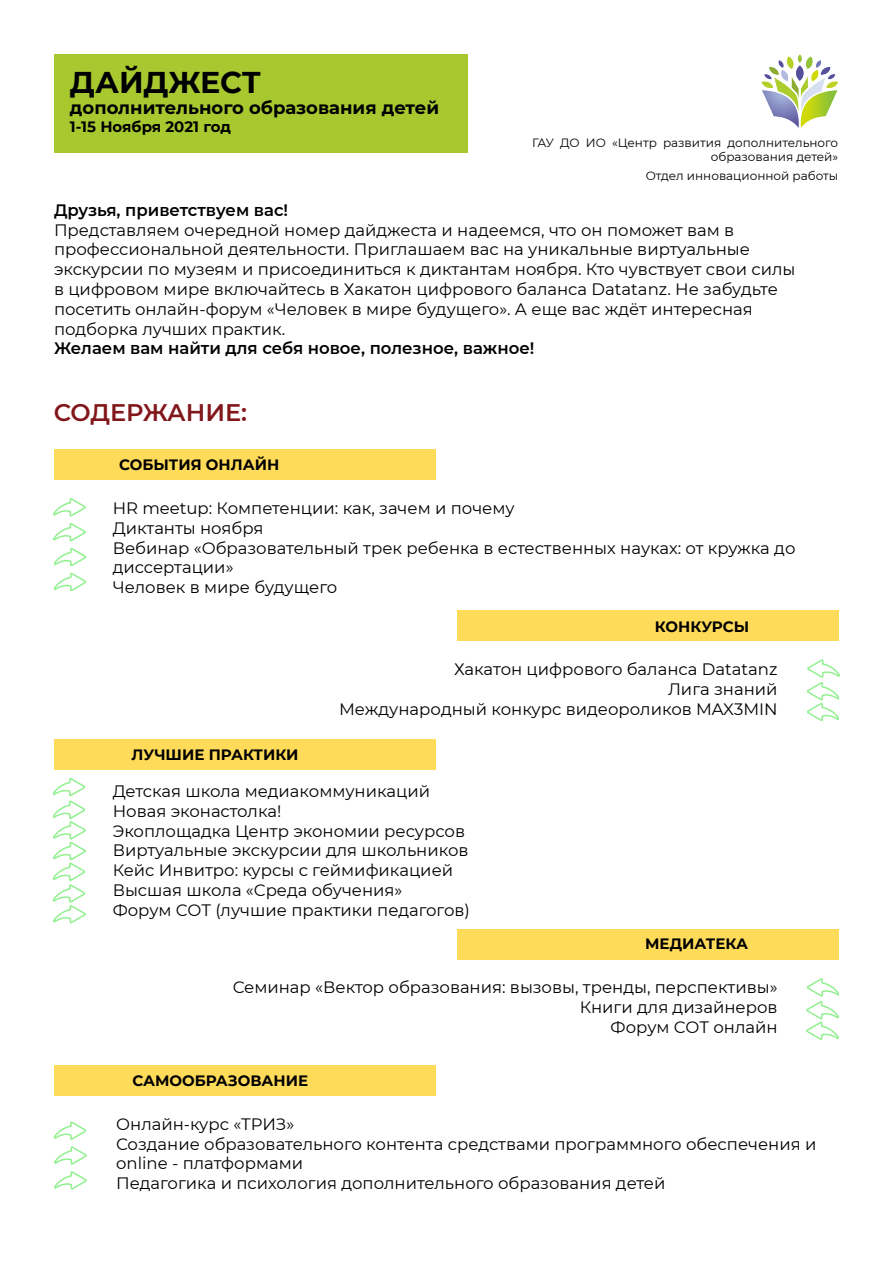
<style>
.page{position:relative;width:893px;height:1263px;background:#fff}
.page>*{position:absolute;margin:0;border:0;box-sizing:border-box;transform-origin:0 0}
.t1{font:700 30px "Montserrat";color:#000}
.t2{font:600 24px "Montserrat";color:#82171b}
.t3{font:700 18px "Montserrat";color:#000}
.t4{font:16.5px/19.8px "Montserrat";color:#000}
.t5{font:600 16.5px "Montserrat";color:#000}
.t6{font:700 15px "Montserrat";color:#000}
.t7{font:12px/13.5px "Montserrat";color:#000;text-align:right}
</style>
<div class="page">
<div style="left:54px;top:54px;width:413px;height:98px;background:#a8c830"></div>
<img style="left:761px;top:54px;width:77px;height:74px">
<div style="left:54px;top:449px;width:382px;height:31px;background:#ffdb5a"></div>
<div style="left:457px;top:610px;width:382px;height:30px;background:#ffdb5a"></div>
<div style="left:457px;top:929px;width:382px;height:31px;background:#ffdb5a"></div>
<div style="left:54px;top:739px;width:382px;height:31px;background:#ffdb5a"></div>
<div style="left:54px;top:1064px;width:382px;height:31px;background:#ffdb5a"></div>
<svg style="left:54px;top:498px;width:31px;height:18px"></svg>
<svg style="left:54px;top:523px;width:31px;height:18px"></svg>
<svg style="left:54px;top:1121px;width:32px;height:19px"></svg>
<svg style="left:54px;top:548px;width:32px;height:18px"></svg>
<svg style="left:55px;top:1146px;width:31px;height:18px"></svg>
<svg style="left:54px;top:573px;width:32px;height:18px"></svg>
<svg style="left:55px;top:1171px;width:31px;height:18px"></svg>
<svg style="left:807px;top:978px;width:32px;height:62px"></svg>
<svg style="left:807px;top:659px;width:32px;height:62px"></svg>
<svg style="left:53px;top:778px;width:32px;height:145px"></svg>
<h1 class="t1" style="left:70px;top:60px;width:193px">ДАЙДЖЕСТ</h1>
<p class="t3" style="left:70px;top:95px;width:371px">дополнительного образования детей</p>
<p class="t6" style="left:70px;top:116px;width:163px">1-15 Ноября 2021 год</p>
<p class="t7" style="left:532px;top:136px;width:308px">ГАУ ДО ИО «Центр развития дополнительного образования детей»</p>
<p class="t7" style="left:646px;top:169px;width:194px">Отдел инновационной работы</p>
<p class="t5" style="left:54px;top:198px;width:236px">Друзья, приветствуем вас!</p>
<p class="t4" style="left:54px;top:219px;width:743px">Представляем очередной номер дайджеста и надеемся, что он поможет вам в профессиональной деятельности. Приглашаем вас на уникальные виртуальные экскурсии по музеям и присоединиться к диктантам ноября. Кто чувствует свои силы в цифровом мире включайтесь в Хакатон цифрового баланса Datatanz. Не забудьте посетить онлайн-форум «Человек в мире будущего». А еще вас ждёт интересная подборка лучших практик.</p>
<p class="t5" style="left:54px;top:337px;width:482px">Желаем вам найти для себя новое, полезное, важное!</p>
<h2 class="t2" style="left:54px;top:396px;width:195px">СОДЕРЖАНИЕ:</h2>
<p class="t6" style="left:119px;top:454px;width:162px">СОБЫТИЯ ОНЛАЙН</p>
<p class="t4" style="left:113px;top:498px;width:684px">HR meetup: Компетенции: как, зачем и почему<br>Диктанты ноября<br>Вебинар «Образовательный трек ребенка в естественных науках: от кружка до диссертации»<br>Человек в мире будущего</p>
<p class="t6" style="left:655px;top:616px;width:96px">КОНКУРСЫ</p>
<p class="t6" style="left:132px;top:744px;width:169px">ЛУЧШИЕ ПРАКТИКИ</p>
<p class="t4" style="left:339px;top:659px;width:440px;text-align:right">Хакатон цифрового баланса Datatanz<br>Лига знаний<br>Международный конкурс видеороликов MAX3MIN</p>
<p class="t4" style="left:113px;top:781px;width:359px">Детская школа медиакоммуникаций Новая эконастолка!<br>Экоплощадка Центр экономии ресурсов Виртуальные экскурсии для школьников Кейс Инвитро: курсы с геймификацией Высшая школа «Среда обучения»<br>Форум СОТ (лучшие практики педагогов)</p>
<p class="t6" style="left:645px;top:933px;width:104px">МЕДИАТЕКА</p>
<p class="t4" style="left:233px;top:977px;width:546px;text-align:right">Семинар «Вектор образования: вызовы, тренды, перспективы»<br>Книги для дизайнеров<br>Форум СОТ онлайн</p>
<p class="t6" style="left:132px;top:1069px;width:177px">САМООБРАЗОВАНИЕ</p>
<p class="t4" style="left:116px;top:1113px;width:702px">Онлайн-курс «ТРИЗ»<br>Создание образовательного контента средствами программного обеспечения и online - платформами<br>Педагогика и психология дополнительного образования детей</p>
</div>
